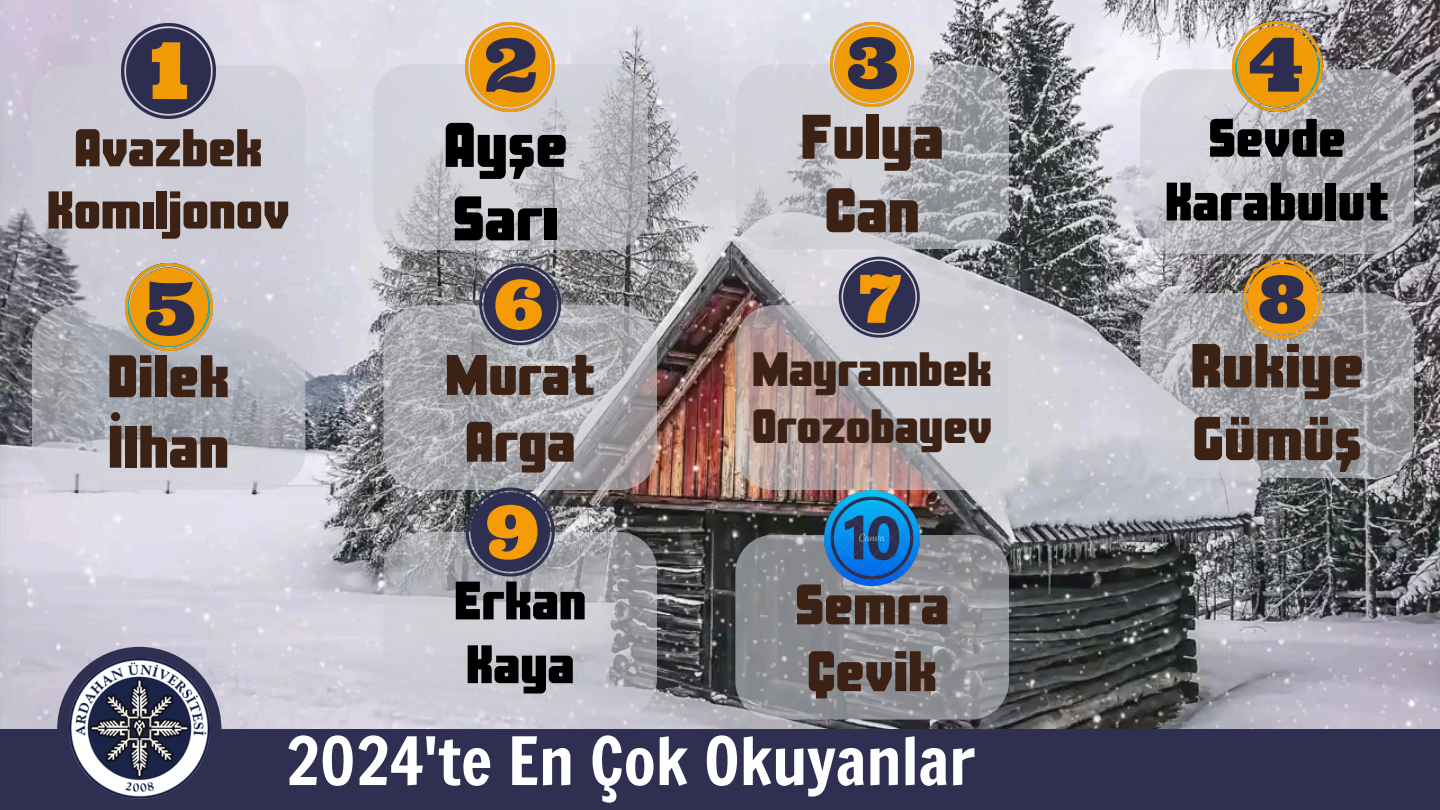
<style>
.page{position:relative;width:1440px;height:810px;background:#fff}
.page>*{position:absolute;margin:0;border:0;box-sizing:border-box;transform-origin:0 0}
.t1{font:65px "Francois One";color:#fff}
.t2{font:64px/73.5px "Costa Rica";color:#3c2115;text-align:center}
.t3{font:64px/73.5px "Costa Rica";color:#000}
.t4{font:63px/72.8px "Costa Rica";color:#3c2115}
.t5{font:61px/70.5px "Costa Rica";color:#3c2115}
.t6{font:58px/66.8px "Costa Rica";color:#3c2115;text-align:center}
.t7{font:55px/63.8px "Costa Rica";color:#000;text-align:center}
.t8{font:54px/62.2px "Costa Rica";color:#3c2115;text-align:center}
.t9{font:49px/56.2px "Costa Rica";color:#3c2115}
</style>
<div class="page">
<img style="left:0;top:0;width:1440px;height:729px">
<div style="left:0;top:729px;width:1440px;height:81px;background:#2f2f52"></div>
<svg style="left:57px;top:647px;width:164px;height:93px;background:#8a879e"></svg>
<img style="left:69px;top:658px;width:140px;height:141px">
<svg style="left:383px;top:305px;width:274px;height:185px;background:#a9a8ac"></svg>
<svg style="left:479px;top:263px;width:82px;height:82px;background:#7e6856"></svg>
<div style="left:31px;top:65px;width:274px;height:185px;background:#cecdd7"></div>
<img style="left:121px;top:24px;width:95px;height:94px">
<svg style="left:373px;top:64px;width:275px;height:186px;background:#c5c6cd"></svg>
<img style="left:466px;top:23px;width:88px;height:88px">
<svg style="left:1140px;top:69px;width:274px;height:185px;background:#b7b7bd"></svg>
<svg style="left:32px;top:305px;width:273px;height:185px;background:#b4b6bf"></svg>
<svg style="left:735px;top:305px;width:274px;height:185px;background:#bfb5b6"></svg>
<svg style="left:383px;top:532px;width:274px;height:185px;background:#babbc2"></svg>
<svg style="left:735px;top:535px;width:274px;height:185px;background:#8f9094"></svg>
<svg style="left:735px;top:64px;width:274px;height:185px;background:#babbc1"></svg>
<img style="left:830px;top:23px;width:84px;height:83px">
<svg style="left:1140px;top:293px;width:274px;height:185px;background:#a8a9ae"></svg>
<img style="left:1232px;top:21px;width:90px;height:90px">
<img style="left:125px;top:263px;width:87px;height:87px">
<svg style="left:839px;top:257px;width:81px;height:81px;background:#7d6d69"></svg>
<svg style="left:1243px;top:260px;width:79px;height:78px;background:#a37a3f"></svg>
<svg style="left:466px;top:488px;width:89px;height:89px;background:#77614f"></svg>
<img style="left:825px;top:490px;width:95px;height:95px">
<h3 class="t2" style="left:801px;top:102px;width:145px">Fulya<br>Can</h3>
<p class="t8" style="left:47px;top:118px;width:245px">Avazbek<br>Komıljonov</p>
<p class="t7" style="left:1165px;top:108px;width:226px">Sevde<br>Karabulut</p>
<h1 class="t3" style="left:444px;top:110px;width:125px">Ayşe<br>Sarı</h1>
<p class="t5" style="left:108px;top:343px;width:123px">Dilek<br>İlhan</p>
<p class="t6" style="left:445px;top:344px;width:152px">Murat<br>Arga</p>
<p class="t9" style="left:752px;top:343px;width:242px">Mayrambek<br>Orozobayev</p>
<h1 class="t7" style="left:454px;top:570px;width:134px;text-align:left">Erkan<br>Kaya</h1>
<p class="t6" style="left:795px;top:573px;width:155px;text-align:left">Semra<br>Çevik</p>
<p class="t1" style="left:286px;top:714px;width:691px">2024'te En Çok Okuyanlar</p>
<h3 class="t4" style="left:1191px;top:331px;width:175px">Rukiye<br>Gümüş</h3>
</div>
